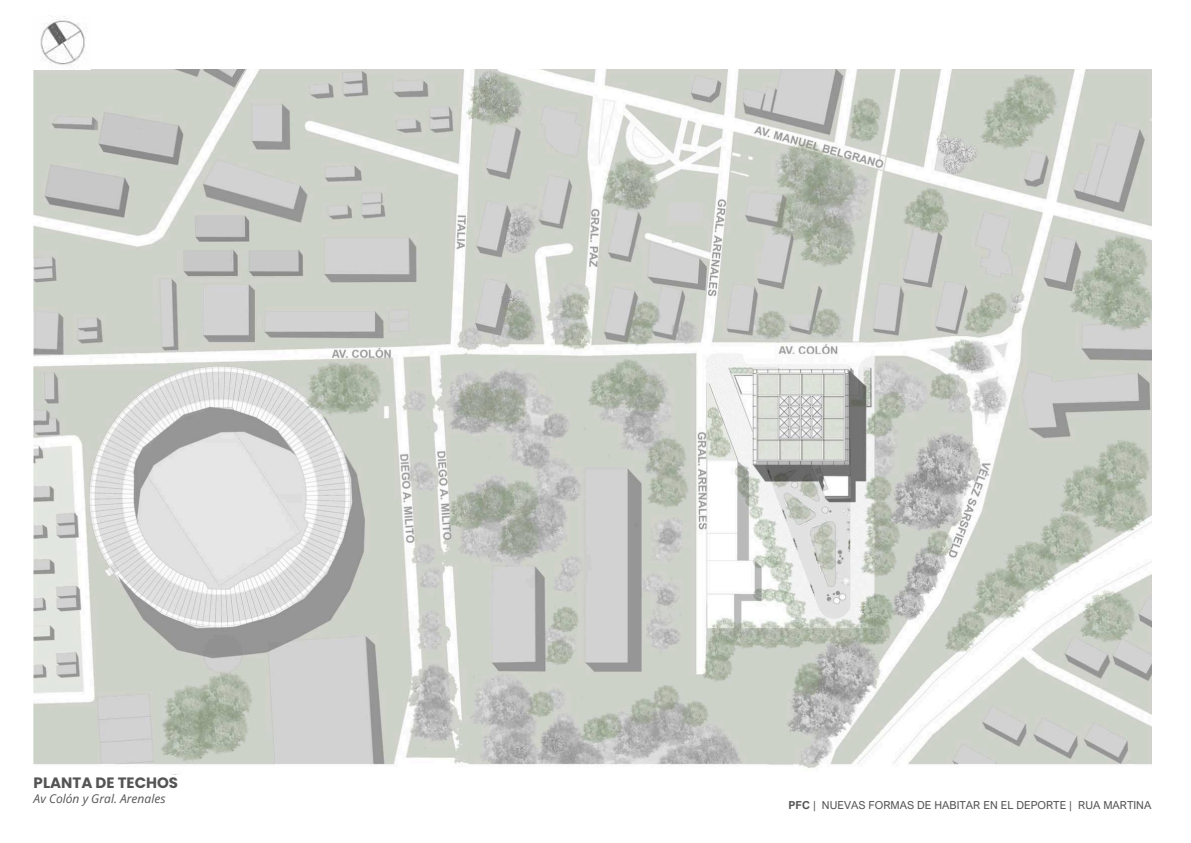
<style>
.page{position:relative;width:1191px;height:843px;background:#fff}
.page>*{position:absolute;margin:0;border:0;box-sizing:border-box;transform-origin:0 0}
.t1{font:700 15px "Poppins";color:#545454}
.t2{font:italic 12px "Open Sans";color:#545454}
.t3{font:11px "Arial Nova";color:#545454}
.s1{font-weight:700}
</style>
<div class="page">
<img style="left:34px;top:70px;width:1117px;height:699px">
<img style="left:40px;top:16px;width:47px;height:53px">
<h1 class="t1" style="left:34px;top:773px;width:146px">PLANTA DE TECHOS</h1>
<p class="t2" style="left:34px;top:790px;width:133px">Av Colón y Gral. Arenales</p>
<p class="t3" style="left:788px;top:798px;width:364px"><span class="s1">PFC</span> | NUEVAS FORMAS DE HABITAR EN EL DEPORTE | RUA MARTINA</p>
</div>
